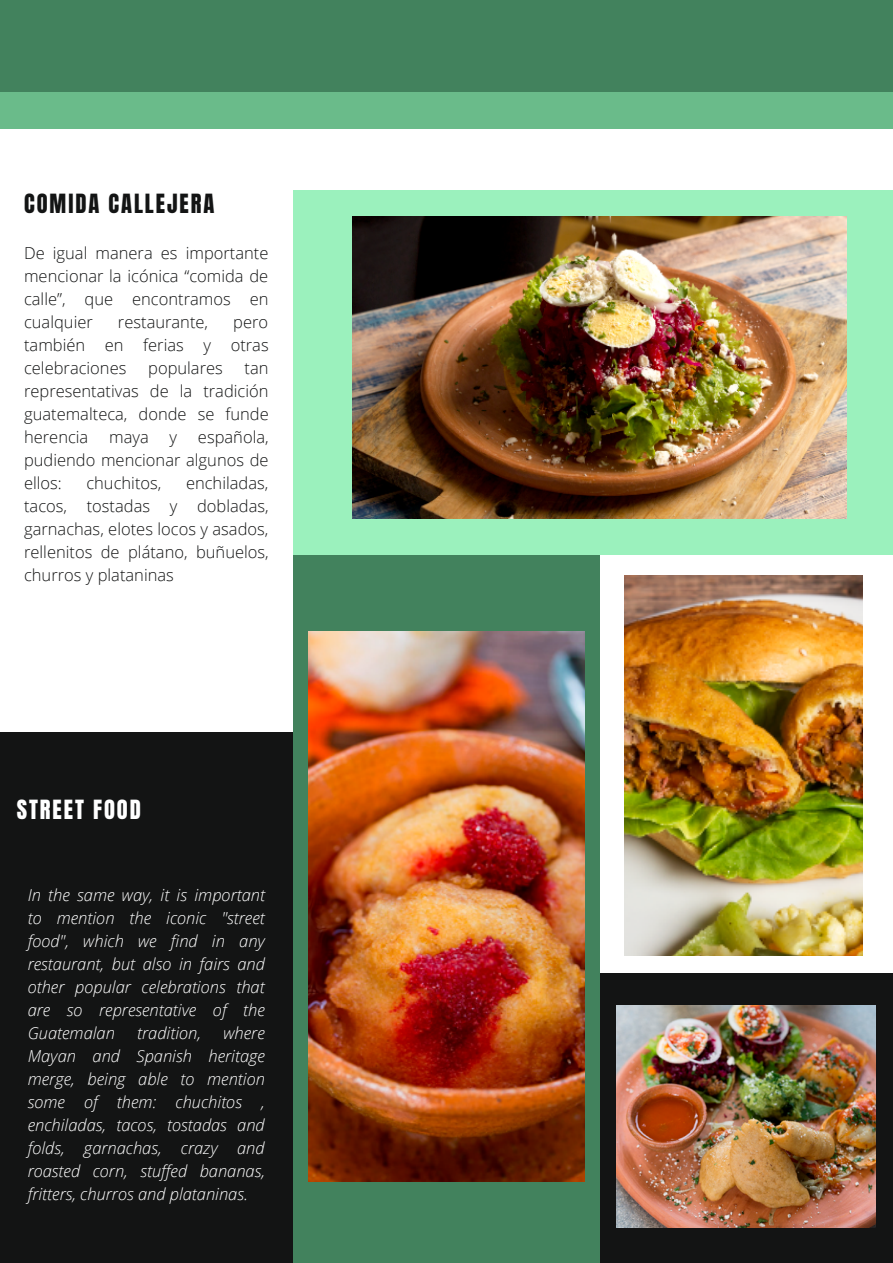
<style>
.page{position:relative;width:893px;height:1263px;background:#fff}
.page>*{position:absolute;margin:0;border:0;box-sizing:border-box;transform-origin:0 0}
.t1{font:22.5px "Anton";letter-spacing:.085em;color:#131414}
.t2{font:22.5px "Anton";letter-spacing:.085em;color:#fff}
.t3{font:300 16.5px/23.1px "Open Sans";color:#131414;text-align:justify}
.t4{font:italic 300 16.5px/23.1px "Open Sans";color:#fff;text-align:justify}
</style>
<div class="page">
<div style="left:0;top:0;width:893px;height:93px;background:#42825d"></div>
<div style="left:0;top:93px;width:893px;height:36px;background:#6abb8a"></div>
<div style="left:293px;top:555px;width:306px;height:708px;background:#42825d"></div>
<div style="left:293px;top:190px;width:600px;height:365px;background:#9bf1bd"></div>
<div style="left:0;top:732px;width:293px;height:531px;background:#131414"></div>
<div style="left:599px;top:973px;width:294px;height:290px;background:#131414"></div>
<img style="left:353px;top:217px;width:493px;height:302px">
<img style="left:309px;top:631px;width:275px;height:550px">
<img style="left:616px;top:1005px;width:259px;height:222px">
<img style="left:624px;top:575px;width:239px;height:381px">
<h1 class="t1" style="left:24px;top:187px;width:192px">COMIDA CALLEJERA</h1>
<p class="t3" style="left:24px;top:241px;width:246px">De igual manera es importante mencionar la icónica “comida de calle”, que encontramos en cualquier</p>
<p class="t3" style="left:118px;top:310px;width:92px">restaurante,</p>
<p class="t3" style="left:24px;top:310px;width:246px;text-indent:209px">pero también en ferias y otras celebraciones</p>
<p class="t3" style="left:148px;top:356px;width:76px">populares</p>
<p class="t3" style="left:24px;top:356px;width:246px;text-indent:220px">tan representativas de la tradición guatemalteca, donde se funde herencia</p>
<p class="t3" style="left:24px;top:425px;width:246px;text-indent:174px">española, pudiendo mencionar algunos de ellos:</p>
<p class="t3" style="left:109px;top:425px;width:41px">maya</p>
<p class="t3" style="left:170px;top:425px;width:9px">y</p>
<p class="t3" style="left:24px;top:471px;width:246px;text-indent:162px">enchiladas, tacos, tostadas y dobladas, garnachas, elotes locos y asados, rellenitos de plátano, buñuelos, churros y plataninas</p>
<p class="t3" style="left:86px;top:471px;width:77px">chuchitos,</p>
<h1 class="t2" style="left:17px;top:794px;width:126px">STREET FOOD</h1>
<p class="t4" style="left:28px;top:883px;width:239px">In the same way, it is important to mention the iconic "street food", which we find in any restaurant, but also in fairs and other popular celebrations that are so representative of the Guatemalan</p>
<p class="t4" style="left:28px;top:1021px;width:239px;text-indent:196px">where Mayan and Spanish heritage merge, being able to mention some of them: chuchitos , enchiladas, tacos, tostadas and folds, garnachas, crazy and roasted corn, stuffed bananas, fritters, churros and plataninas.</p>
<p class="t4" style="left:137px;top:1021px;width:65px">tradition,</p>
</div>
